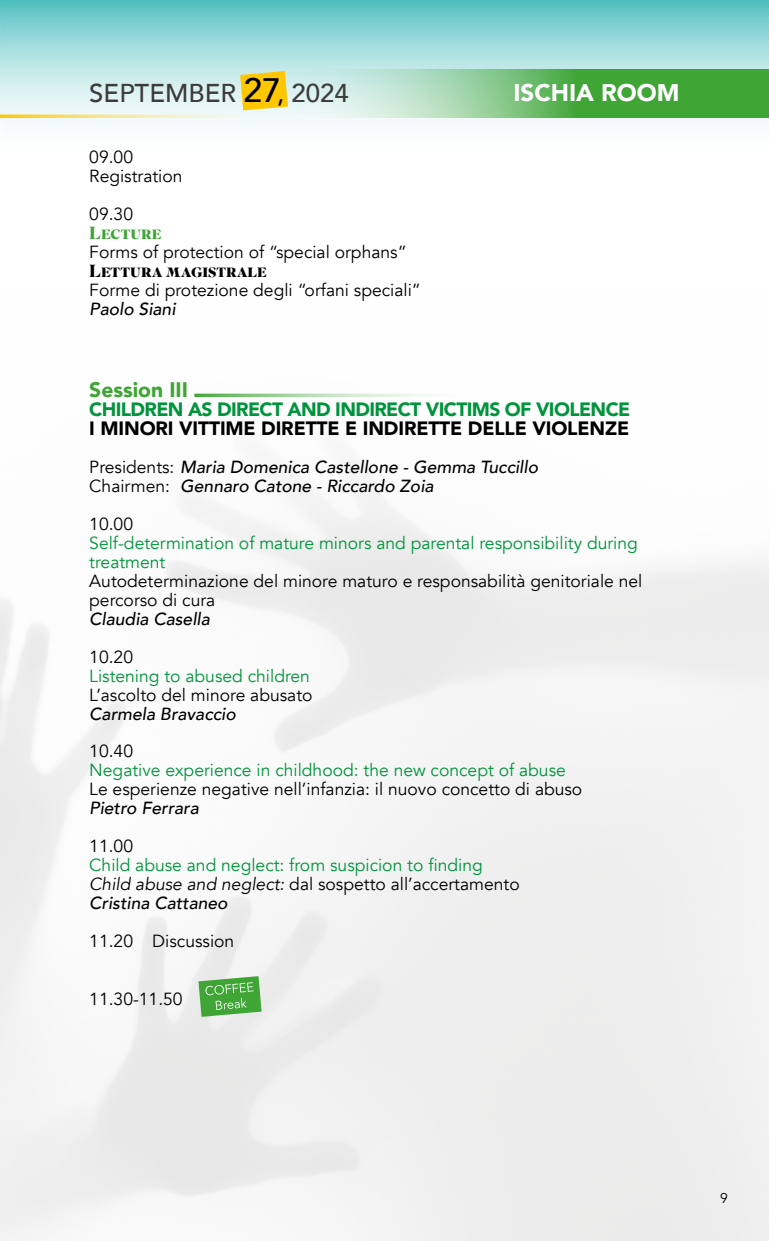
<style>
.page{position:relative;width:769px;height:1241px;background:#fff}
.page>*{position:absolute;margin:0;border:0;box-sizing:border-box;transform-origin:0 0}
.t1{font:500 25.72px "Avenir";color:#3c3c3b}
.t2{font:900 24.15px "Avenir";color:#fff}
.t3{font:900 21px "Avenir";color:#3fa535}
.t4{font:900 19.25px "Avenir";letter-spacing:-.035em;color:#00943c}
.t5{font:900 19.25px "Avenir";letter-spacing:-.005em;color:#000}
.t6{font:17.5px/18.9px "Avenir";color:#000}
.t7{font:17.5px/18.9px "Avenir";color:#00943c}
.t8{font:italic 500 17.5px/18.9px "Avenir";color:#000}
.t9{font:700 17.5px "Superior Title";color:#000}
.t10{font:700 17.5px "Superior Title";color:#3fa535}
.t11{font:14px "Avenir";color:#000}
.s1{font-size:33.77px;color:#000}
.s2{color:#000}
.s3{font-weight:400;font-style:normal}
.s4{font-style:italic;color:#000}
.s5{font-weight:500;font-style:italic;color:#000}
</style>
<div class="page">
<img style="left:0;top:397px;width:769px;height:843px">
<svg style="left:0;top:0;width:769px;height:125px;background:#a1dcdc"></svg>
<svg style="left:0;top:114px;width:284px;height:4px"></svg>
<svg style="left:240px;top:71px;width:44px;height:39px;background:#f9cb1c"></svg>
<svg style="left:284px;top:69px;width:485px;height:49px;background:#7fc480"></svg>
<svg style="left:194px;top:393px;width:229px;height:4px"></svg>
<svg style="left:198px;top:975px;width:64px;height:41px;background:#6cb865"></svg>
<h1 class="t1" style="left:89px;top:71px;width:261px">SEPTEMBER <span class="s1">27</span><span class="s2">,</span> 2024</h1>
<h2 class="t2" style="left:513px;top:72px;width:168px">ISCHIA ROOM</h2>
<p class="t6" style="left:89px;top:148px;width:95px">09.00<br>Registration</p>
<p class="t6" style="left:89px;top:204px;width:45px">09.30</p>
<p class="t10" style="left:89px;top:222px;width:74px">Lecture</p>
<p class="t6" style="left:89px;top:243px;width:319px">Forms of protection of “special orphans”</p>
<p class="t9" style="left:89px;top:260px;width:179px">Lettura magistrale</p>
<p class="t6" style="left:89px;top:281px;width:333px">Forme di protezione degli “orfani speciali”</p>
<p class="t8" style="left:89px;top:300px;width:88px">Paolo Siani</p>
<p class="t3" style="left:89px;top:372px;width:100px">Session III</p>
<p class="t4" style="left:89px;top:393px;width:542px">CHILDREN AS DIRECT AND INDIRECT VICTIMS OF VIOLENCE</p>
<p class="t5" style="left:89px;top:412px;width:541px">I MINORI VITTIME DIRETTE E INDIRETTE DELLE VIOLENZE</p>
<p class="t8" style="left:89px;top:457px;width:450px"><span class="s3">Presidents:</span> Maria Domenica Castellone - Gemma Tuccillo<br><span class="s3">Chairmen:</span> Gennaro Catone - Riccardo Zoia</p>
<p class="t6" style="left:89px;top:514px;width:45px">10.00</p>
<p class="t7" style="left:89px;top:533px;width:550px">Self-determination of mature minors and parental responsibility during treatment</p>
<p class="t6" style="left:89px;top:571px;width:555px">Autodeterminazione del minore maturo e responsabilità genitoriale nel percorso di cura</p>
<p class="t8" style="left:89px;top:609px;width:122px">Claudia Casella</p>
<p class="t6" style="left:89px;top:647px;width:45px">10.20</p>
<p class="t7" style="left:89px;top:666px;width:222px">Listening to abused children</p>
<p class="t6" style="left:89px;top:685px;width:225px">L’ascolto del minore abusato</p>
<p class="t8" style="left:89px;top:704px;width:148px">Carmela Bravaccio</p>
<p class="t6" style="left:89px;top:742px;width:45px">10.40</p>
<p class="t7" style="left:89px;top:761px;width:478px">Negative experience in childhood: the new concept of abuse</p>
<p class="t6" style="left:89px;top:780px;width:494px">Le esperienze negative nell’infanzia: il nuovo concetto di abuso</p>
<p class="t8" style="left:89px;top:799px;width:111px">Pietro Ferrara</p>
<p class="t6" style="left:89px;top:837px;width:45px">11.00</p>
<p class="t7" style="left:89px;top:856px;width:432px">Child abuse and neglect: from suspicion to finding<br><span class="s4">Child abuse and neglect:</span> <span class="s2">dal sospetto all’accertamento<br></span><span class="s5">Cristina Cattaneo</span></p>
<p class="t6" style="left:89px;top:931px;width:147px">11.20 Discussion</p>
<p class="t6" style="left:89px;top:989px;width:95px">11.30-11.50</p>
<p class="t11" style="left:720px;top:1189px;width:9px">9</p>
</div>
